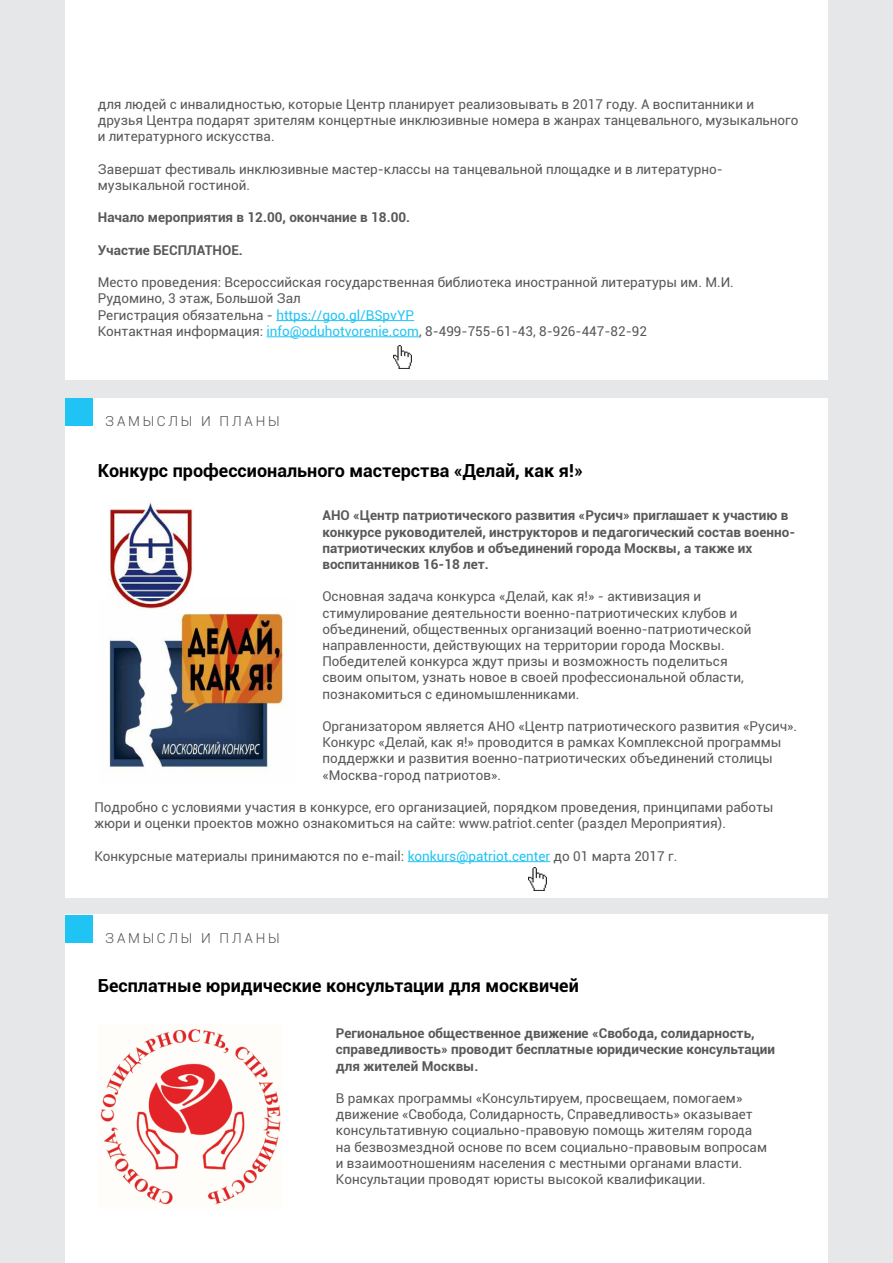
<style>
.page{position:relative;width:893px;height:1263px;background:#e6e7e8}
.page>*{position:absolute;margin:0;border:0;box-sizing:border-box;transform-origin:0 0}
.t1{font:700 18px "Roboto";color:#000}
.t2{font:300 13.8px "Roboto";letter-spacing:.2em;color:#4d4d4f}
.t3{font:13.5px/16.2px "Roboto";color:#58595b}
.t4{font:700 13.5px/16.2px "Roboto";color:#58595b}
.s1{color:#20c4f4}
</style>
<div class="page">
<div style="left:65px;top:0;width:763px;height:379px;background:#fff"></div>
<div style="left:65px;top:914px;width:763px;height:349px;background:#fff"></div>
<div style="left:66px;top:915px;width:27px;height:27px;background:#20c4f4"></div>
<hr style="left:276px;top:320px;width:138px;height:1px;background:#20c4f4">
<hr style="left:267px;top:336px;width:152px;height:1px;background:#20c4f4">
<img style="left:393px;top:345px;width:18px;height:24px">
<div style="left:65px;top:398px;width:763px;height:499px;background:#fff"></div>
<div style="left:66px;top:399px;width:27px;height:27px;background:#20c4f4"></div>
<img style="left:107px;top:609px;width:181px;height:163px">
<hr style="left:408px;top:861px;width:142px;height:1px;background:#20c4f4">
<img style="left:108px;top:502px;width:85px;height:107px">
<img style="left:528px;top:867px;width:18px;height:24px">
<img style="left:100px;top:1029px;width:181px;height:176px">
<p class="t3" style="left:98px;top:96px;width:702px">для людей с инвалидностью, которые Центр планирует реализовывать в 2017 году. А воспитанники и друзья Центра подарят зрителям концертные инклюзивные номера в жанрах танцевального, музыкального и литературного искусства.</p>
<p class="t3" style="left:98px;top:160px;width:627px">Завершат фестиваль инклюзивные мастер-классы на танцевальной площадке и в литературно&shy;музыкальной гостиной.</p>
<p class="t4" style="left:98px;top:209px;width:314px">Начало мероприятия в 12.00, окончание в 18.00.</p>
<p class="t4" style="left:98px;top:241px;width:147px">Участие БЕСПЛАТНОЕ.</p>
<p class="t3" style="left:98px;top:274px;width:637px">Место проведения: Всероссийская государственная библиотека иностранной литературы им. М.И.<br>Рудомино, 3 этаж, Большой Зал<br>Регистрация обязательна - <span class="s1">https://goo.gl/BSpvYP<br></span>Контактная информация: <span class="s1">info@oduhotvorenie.com</span>, 8-499-755-61-43, 8-926-447-82-92</p>
<p class="t2" style="left:105px;top:412px;width:176px">Замыслы и планы</p>
<h1 class="t1" style="left:98px;top:458px;width:487px">Конкурс профессионального мастерства «Делай, как я!»</h1>
<p class="t4" style="left:322px;top:507px;width:474px">АНО «Центр патриотического развития «Русич» приглашает к участию в конкурсе руководителей, инструкторов и педагогический состав военно&shy;патриотических клубов и объединений города Москвы, а также их воспитанников 16-18 лет.</p>
<p class="t3" style="left:322px;top:588px;width:431px">Основная задача конкурса «Делай, как я!» - активизация и стимулирование деятельности военно-патриотических клубов и объединений, общественных организаций военно-патриотической направленности, действующих на территории города Москвы.<br>Победителей конкурса ждут призы и возможность поделиться своим опытом, узнать новое в своей профессиональной области, познакомиться с единомышленниками.</p>
<p class="t3" style="left:322px;top:718px;width:476px">Организатором является АНО «Центр патриотического развития «Русич».<br>Конкурс «Делай, как я!» проводится в рамках Комплексной программы поддержки и развития военно-патриотических объединений столицы «Москва-город патриотов».</p>
<p class="t3" style="left:94px;top:799px;width:681px">Подробно с условиями участия в конкурсе, его организацией, порядком проведения, принципами работы жюри и оценки проектов можно ознакомиться на сайте: www.patriot.center (раздел Мероприятия).</p>
<p class="t3" style="left:94px;top:847px;width:584px">Конкурсные материалы принимаются по e-mail: <span class="s1">konkurs@patriot.center</span> до 01 марта 2017 г.</p>
<p class="t2" style="left:105px;top:928px;width:176px">Замыслы и планы</p>
<h1 class="t1" style="left:98px;top:972px;width:482px">Бесплатные юридические консультации для москвичей</h1>
<p class="t4" style="left:336px;top:1025px;width:441px">Региональное общественное движение «Свобода, солидарность, справедливость» проводит бесплатные юридические консультации для жителей Москвы.</p>
<p class="t3" style="left:336px;top:1089px;width:433px">В рамках программы «Консультируем, просвещаем, помогаем» движение «Свобода, Солидарность, Справедливость» оказывает консультативную социально-правовую помощь жителям города на безвозмездной основе по всем социально-правовым вопросам и взаимоотношениям населения с местными органами власти.<br>Консультации проводят юристы высокой квалификации.</p>
</div>
